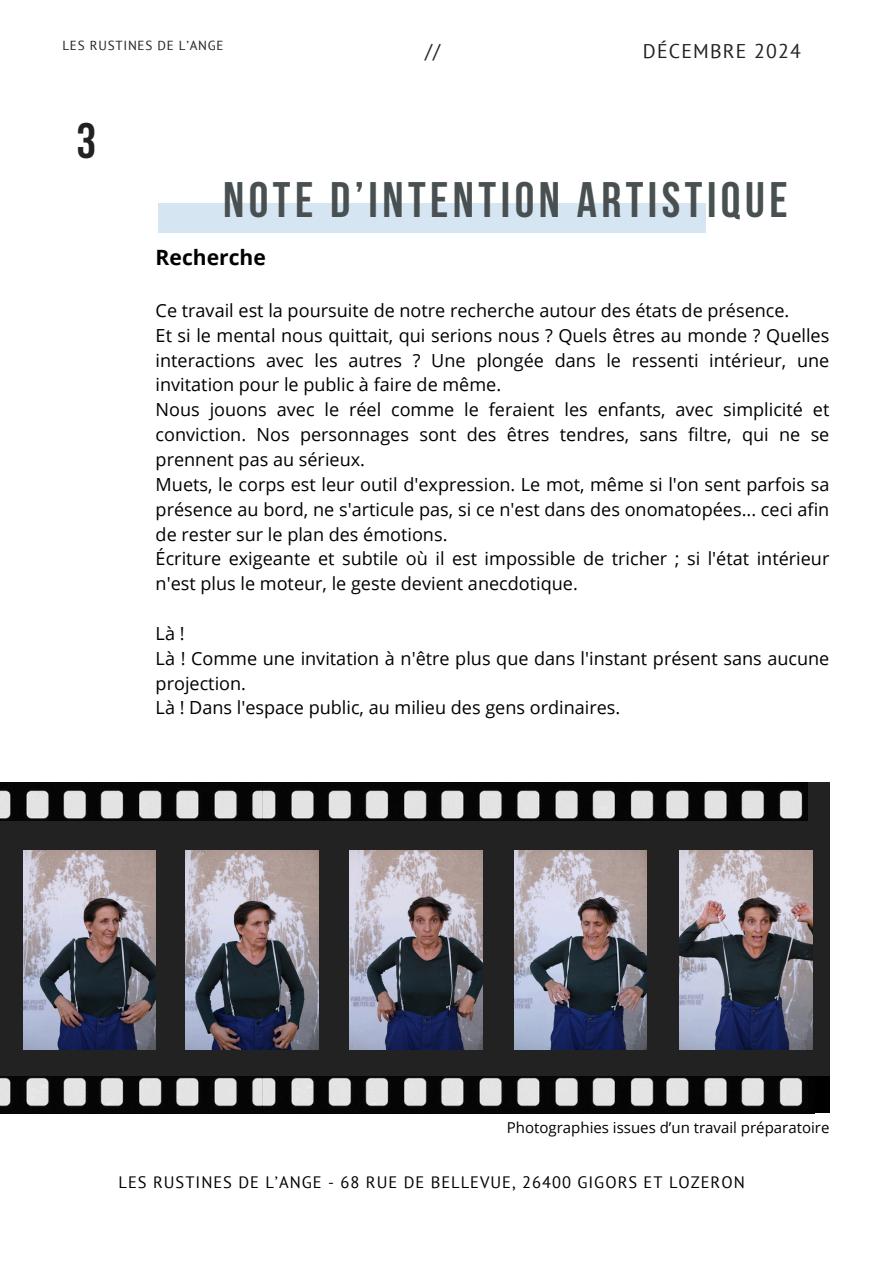
<style>
.page{position:relative;width:894px;height:1264px;background:#fff}
.page>*{position:absolute;margin:0;border:0;box-sizing:border-box;transform-origin:0 0}
.t1{font:700 49.65px "Bebas Neue";letter-spacing:.09em;color:#495052}
.t2{font:700 49.65px "Bebas Neue";color:#222}
.t3{font:700 21px "Open Sans";color:#000}
.t4{font:19.8px "PT Sans";letter-spacing:.06em;color:#222}
.t5{font:18px/24.9px "Open Sans";color:#000}
.t6{font:16.5px "PT Sans";letter-spacing:.06em;color:#000}
.t7{font:15px "Open Sans";color:#000}
.t8{font:13.05px "PT Sans";letter-spacing:.06em;color:#222}
</style>
<div class="page">
<div style="left:158px;top:203px;width:547px;height:29px;background:#d5e5f1"></div>
<div style="left:812px;top:786px;width:17px;height:326px;background:#000"></div>
<img style="left:0;top:782px;width:814px;height:331px">
<div style="left:0;top:821px;width:829px;height:254px;background:#222"></div>
<img style="left:186px;top:850px;width:132px;height:199px">
<img style="left:350px;top:850px;width:132px;height:199px">
<img style="left:23px;top:850px;width:133px;height:199px">
<img style="left:514px;top:850px;width:132px;height:199px">
<div style="left:807px;top:782px;width:22px;height:254px;background:#222"></div>
<img style="left:679px;top:850px;width:133px;height:199px">
<h5 class="t8" style="left:62px;top:37px;width:163px">LES RUSTINES DE L’ANGE</h5>
<h5 class="t4" style="left:425px;top:37px;width:17px">//</h5>
<p class="t2" style="left:76px;top:120px;width:21px">3</p>
<h3 class="t4" style="left:642px;top:37px;width:160px">DÉCEMBRE 2024</h3>
<p class="t1" style="left:223px;top:180px;width:566px">NOTE D’INTENTION ARTISTIQUE</p>
<h2 class="t3" style="left:156px;top:242px;width:112px">Recherche</h2>
<p class="t5" style="left:156px;top:297px;width:675px">Ce travail est la poursuite de notre recherche autour des états de présence.<br>Et si le mental nous quittait, qui serions nous ? Quels êtres au monde ? Quelles interactions avec les autres ? Une plongée dans le ressenti intérieur, une invitation pour le public à faire de même.<br>Nous jouons avec le réel comme le feraient les enfants, avec simplicité et conviction. Nos personnages sont des êtres tendres, sans filtre, qui ne se prennent pas au sérieux.<br>Muets, le corps est leur outil d'expression. Le mot, même si l'on sent parfois sa présence au bord, ne s'articule pas, si ce n'est dans des onomatopées... ceci afin de rester sur le plan des émotions.<br>Écriture exigeante et subtile où il est impossible de tricher ; si l'état intérieur n'est plus le moteur, le geste devient anecdotique.</p>
<h1 class="t5" style="left:156px;top:620px;width:675px">Là !<br>Là ! Comme une invitation à n'être plus que dans l'instant présent sans aucune projection.<br>Là ! Dans l'espace public, au milieu des gens ordinaires.</h1>
<p class="t7" style="left:507px;top:1116px;width:324px">Photographies issues d’un travail préparatoire</p>
<p class="t6" style="left:118px;top:1171px;width:627px">LES RUSTINES DE L’ANGE - 68 RUE DE BELLEVUE, 26400 GIGORS ET LOZERON</p>
</div>
